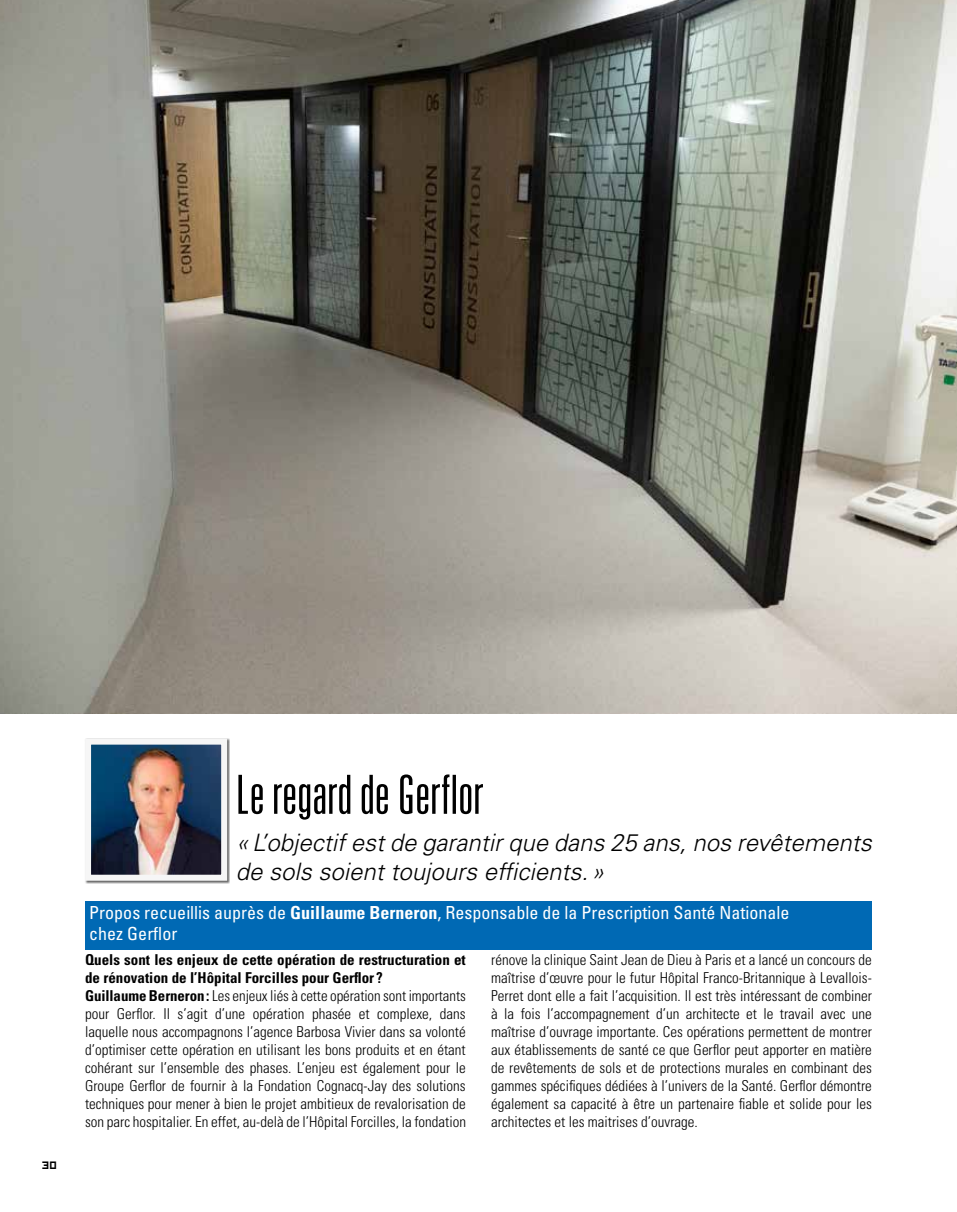
<style>
.page{position:relative;width:957px;height:1212px;background:#fff}
.page>*{position:absolute;margin:0;border:0;box-sizing:border-box;transform-origin:0 0}
.t1{font:300 ultra-condensed 54px "Univers LT Std";color:#000}
.t2{font:italic 300 24px/28.8px "Univers LT Std";color:#000}
.t3{font:condensed 18px/21.6px "Univers LT Std";color:#fff}
.t4{font:300 condensed 15px/18px "Univers LT Std";color:#000}
.t5{font:12px "Hooge 0555";color:#000}
.s1{font-weight:700}
</style>
<div class="page">
<img style="left:0;top:0;width:957px;height:713px">
<div style="left:85px;top:901px;width:787px;height:48px;background:#0069b4"></div>
<div style="left:85px;top:738px;width:145px;height:146px;background:#000;opacity:.6"></div>
<img style="left:92px;top:746px;width:128px;height:128px">
<div style="left:85px;top:739px;width:142px;height:142px;border:6px solid #f6f6f6"></div>
<p class="t5" style="left:43px;top:1157px;width:16px">30</p>
<h1 class="t1" style="left:236px;top:766px;width:250px">Le regard de Gerflor</h1>
<h2 class="t2" style="left:236px;top:828px;width:637px">«L’objectif est de garantir que dans 25 ans, nos revêtements de sols soient toujours efficients.»</h2>
<p class="t3" style="left:89px;top:901px;width:701px">Propos recueillis auprès de <span class="s1">Guillaume Berneron</span>, Responsable de la Prescription Santé Nationale chez Gerflor</p>
<p class="t4" style="left:85px;top:950px;width:382px"><span class="s1">Quels sont les enjeux de cette opération de restructuration et de rénovation de l’Hôpital Forcilles pour Gerflor ?<br>Guillaume Berneron:</span> Les enjeux liés à cette opération sont importants pour Gerflor. Il s’agit d’une opération phasée et complexe, dans laquelle nous accompagnons l’agence Barbosa Vivier dans sa volonté d’optimiser cette opération en utilisant les bons produits et en étant cohérant sur l’ensemble des phases. L’enjeu est également pour le Groupe Gerflor de fournir à la Fondation Cognacq-Jay des solutions techniques pour mener à bien le projet ambitieux de revalorisation de son parc hospitalier. En effet, au-delà de l’Hôpital Forcilles, la fondation</p>
<p class="t4" style="left:491px;top:950px;width:382px;text-align:justify">rénove la clinique Saint Jean de Dieu à Paris et a lancé un concours de maîtrise d’œuvre pour le futur Hôpital Franco-Britannique à Levallois-Perret dont elle a fait l’acquisition. Il est très intéressant de combiner à la fois l’accompagnement d’un architecte et le travail avec une maîtrise d’ouvrage importante. Ces opérations permettent de montrer aux établissements de santé ce que Gerflor peut apporter en matière de revêtements de sols et de protections murales en combinant des gammes spécifiques dédiées à l’univers de la Santé. Gerflor démontre également sa capacité à être un partenaire fiable et solide pour les architectes et les maitrises d’ouvrage.</p>
</div>
